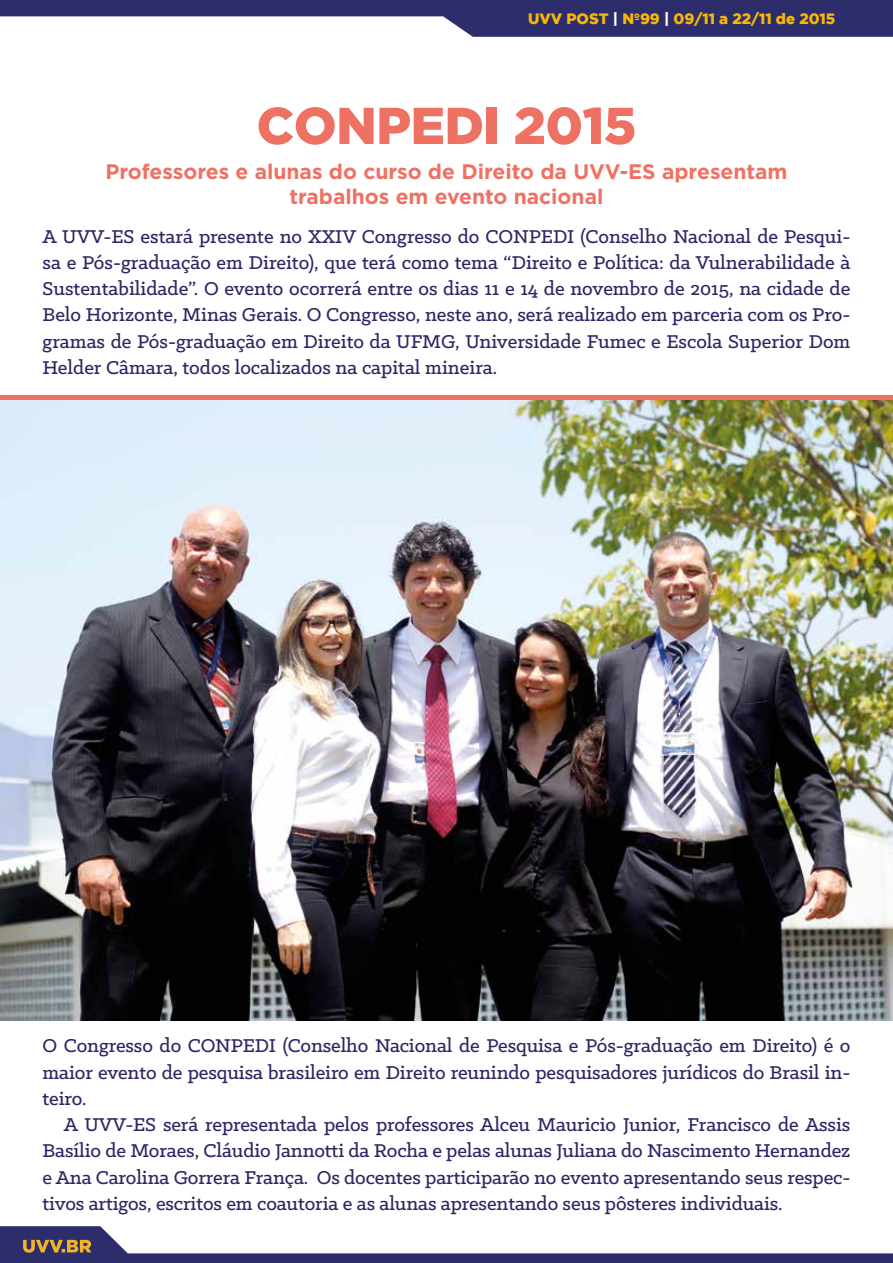
<style>
.page{position:relative;width:893px;height:1263px;background:#fff}
.page>*{position:absolute;margin:0;border:0;box-sizing:border-box;transform-origin:0 0}
.t1{font:900 51.6px "Gotham";letter-spacing:-.01em;color:#ee7263}
.t2{font:500 21px/26.2px "Klinic Slab";letter-spacing:-.005em;color:#2c2763;text-align:justify}
.t3{font:700 21px/25.2px "Gotham";color:#ee7263;text-align:center}
.t4{font:900 15px "Gotham";color:#f6b705}
.s1{color:#fff}
</style>
<div class="page">
<svg style="left:0;top:0;width:893px;height:37px"></svg>
<svg style="left:0;top:1226px;width:893px;height:37px"></svg>
<img style="left:0;top:400px;width:893px;height:620px">
<hr style="left:0;top:396px;width:893px;height:4px;background:#ee7263">
<p class="t4" style="left:528px;top:10px;width:309px">UVV POST <span class="s1">|</span> Nº99 <span class="s1">|</span> 09/11 a 22/11 de 2015</p>
<h1 class="t1" style="left:257px;top:96px;width:381px">CONPEDI 2015</h1>
<p class="t3" style="left:105px;top:158px;width:684px">Professores e alunas do curso de Direito da UVV-ES apresentam trabalhos em evento nacional</p>
<p class="t2" style="left:43px;top:223px;width:809px">A UVV-ES estará presente no XXIV Congresso do CONPEDI (Conselho Nacional de Pesqui&shy;sa e Pós-graduação em Direito), que terá como tema “Direito e Política: da Vulnerabilidade à Sustentabilidade”. O evento ocorrerá entre os dias 11 e 14 de novembro de 2015, na cidade de Belo Horizonte, Minas Gerais. O Congresso, neste ano, será realizado em parceria com os Pro&shy;gramas de Pós-graduação em Direito da UFMG, Universidade Fumec e Escola Superior Dom Helder Câmara, todos localizados na capital mineira.</p>
<p class="t2" style="left:43px;top:1032px;width:809px">O Congresso do CONPEDI (Conselho Nacional de Pesquisa e Pós-graduação em Direito) é o maior evento de pesquisa brasileiro em Direito reunindo pesquisadores jurídicos do Brasil in&shy;teiro.</p>
<p class="t2" style="left:43px;top:1111px;width:809px;text-indent:21px">A UVV-ES será representada pelos professores Alceu Mauricio Junior, Francisco de Assis Basílio de Moraes, Cláudio Jannotti da Rocha e pelas alunas Juliana do Nascimento Hernandez e Ana Carolina Gorrera França. Os docentes participarão no evento apresentando seus respec&shy;tivos artigos, escritos em coautoria e as alunas apresentando seus pôsteres individuais.</p>
</div>
